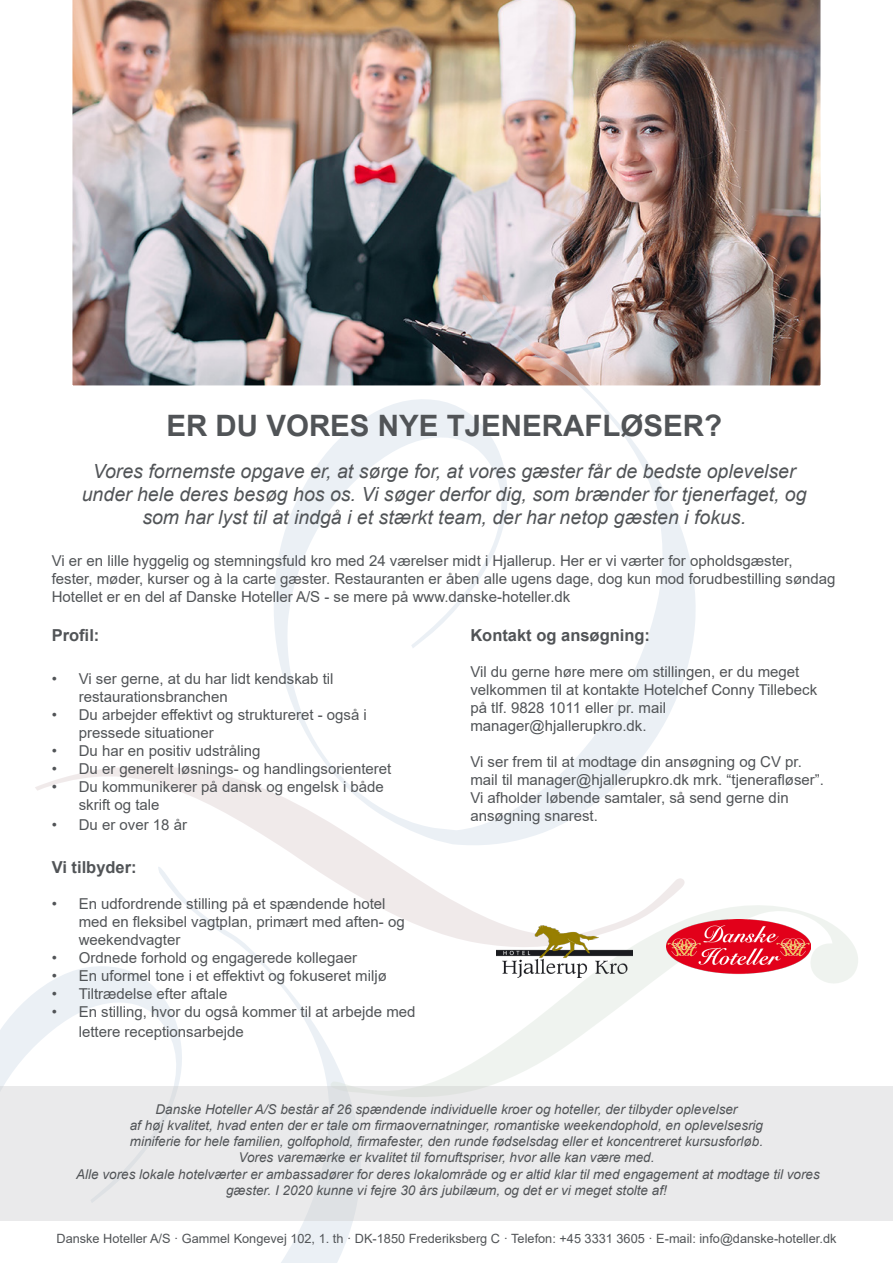
<style>
.page{position:relative;width:893px;height:1263px;background:#fff}
.page>*{position:absolute;margin:0;border:0;box-sizing:border-box;transform-origin:0 0}
.t1{font:700 29.55px "Arial";color:#515457}
.t2{font:italic 19.5px/23.4px "Arial";color:#515457;text-align:center}
.t3{font:700 16.5px "Arial";color:#515457}
.t4{font:15px/18px "Arial";color:#515457}
.t5{font:italic 13.5px/16.2px "Arial";color:#515457;text-align:center}
.t6{font:12.75px "Arial";color:#515457}
</style>
<div class="page">
<svg style="left:0;top:949px;width:361px;height:314px"></svg>
<img style="left:72px;top:0;width:749px;height:386px">
<svg style="left:272px;top:295px;width:425px;height:471px"></svg>
<svg style="left:330px;top:905px;width:528px;height:180px"></svg>
<svg style="left:35px;top:766px;width:650px;height:183px"></svg>
<img style="left:497px;top:924px;width:136px;height:53px">
<img style="left:666px;top:919px;width:144px;height:56px">
<div style="left:0;top:1085px;width:893px;height:135px;background:#eaeaeb"></div>
<h1 class="t1" style="left:166px;top:404px;width:557px">ER DU VORES NYE TJENERAFLØSER?</h1>
<h2 class="t2" style="left:82px;top:459px;width:726px">Vores fornemste opgave er, at sørge for, at vores gæster får de bedste oplevelser under hele deres besøg hos os. Vi søger derfor dig, som brænder for tjenerfaget, og som har lyst til at indgå i et stærkt team, der har netop gæsten i fokus.</h2>
<p class="t4" style="left:52px;top:551px;width:785px">Vi er en lille hyggelig og stemningsfuld kro med 24 værelser midt i Hjallerup. Her er vi værter for opholdsgæster, fester, møder, kurser og à la carte gæster. Restauranten er åben alle ugens dage, dog kun mod forudbestilling søndag<br>Hotellet er en del af Danske Hoteller A/S - se mere på www.danske-hoteller.dk</p>
<p class="t3" style="left:52px;top:623px;width:49px">Profil:</p>
<p class="t4" style="left:79px;top:670px;width:256px;text-indent:-27px">• Vi ser gerne, at du har lidt kendskab til restaurationsbranchen</p>
<p class="t4" style="left:79px;top:706px;width:290px;text-indent:-27px">• Du arbejder effektivt og struktureret - også i pressede situationer</p>
<p class="t4" style="left:52px;top:742px;width:210px">• Du har en positiv udstråling</p>
<p class="t4" style="left:52px;top:760px;width:341px">• Du er generelt løsnings- og handlingsorienteret</p>
<p class="t4" style="left:79px;top:778px;width:307px;text-indent:-27px">• Du kommunikerer på dansk og engelsk i både skrift og tale</p>
<p class="t4" style="left:52px;top:815px;width:137px">• Du er over 18 år</p>
<p class="t3" style="left:52px;top:856px;width:86px">Vi tilbyder:</p>
<p class="t4" style="left:79px;top:895px;width:327px;text-indent:-27px">• En udfordrende stilling på et spændende hotel med en fleksibel vagtplan, primært med aften- og weekendvagter</p>
<p class="t4" style="left:52px;top:949px;width:307px">• Ordnede forhold og engagerede kollegaer</p>
<p class="t4" style="left:52px;top:967px;width:337px">• En uformel tone i et effektivt og fokuseret miljø</p>
<p class="t4" style="left:52px;top:985px;width:177px">• Tiltrædelse efter aftale</p>
<p class="t4" style="left:79px;top:1002px;width:338px;line-height:19.8px;text-indent:-27px">• En stilling, hvor du også kommer til at arbejde med lettere receptionsarbejde</p>
<p class="t3" style="left:470px;top:623px;width:181px">Kontakt og ansøgning:</p>
<p class="t4" style="left:470px;top:662px;width:348px">Vil du gerne høre mere om stillingen, er du meget velkommen til at kontakte Hotelchef Conny Tillebeck på tlf. 9828 1011 eller pr. mail manager@hjallerupkro.dk.</p>
<p class="t4" style="left:470px;top:752px;width:355px">Vi ser frem til at modtage din ansøgning og CV pr. mail til manager@hjallerupkro.dk mrk. “tjenerafløser”.<br>Vi afholder løbende samtaler, så send gerne din ansøgning snarest.</p>
<p class="t5" style="left:76px;top:1101px;width:745px">Danske Hoteller A/S består af 26 spændende individuelle kroer og hoteller, der tilbyder oplevelser<br>af høj kvalitet, hvad enten der er tale om firmaovernatninger, romantiske weekendophold, en oplevelsesrig<br>miniferie for hele familien, golfophold, firmafester, den runde fødselsdag eller et koncentreret kursusforløb.<br>Vores varemærke er kvalitet til fornuftspriser, hvor alle kan være med.<br>Alle vores lokale hotelværter er ambassadører for deres lokalområde og er altid klar til med engagement at modtage til vores gæster. I 2020 kunne vi fejre 30 års jubilæum, og det er vi meget stolte af!</p>
<p class="t6" style="left:57px;top:1229px;width:781px">Danske Hoteller A/S · Gammel Kongevej 102, 1. th · DK-1850 Frederiksberg C · Telefon: +45 3331 3605 · E-mail: info@danske-hoteller.dk</p>
</div>
